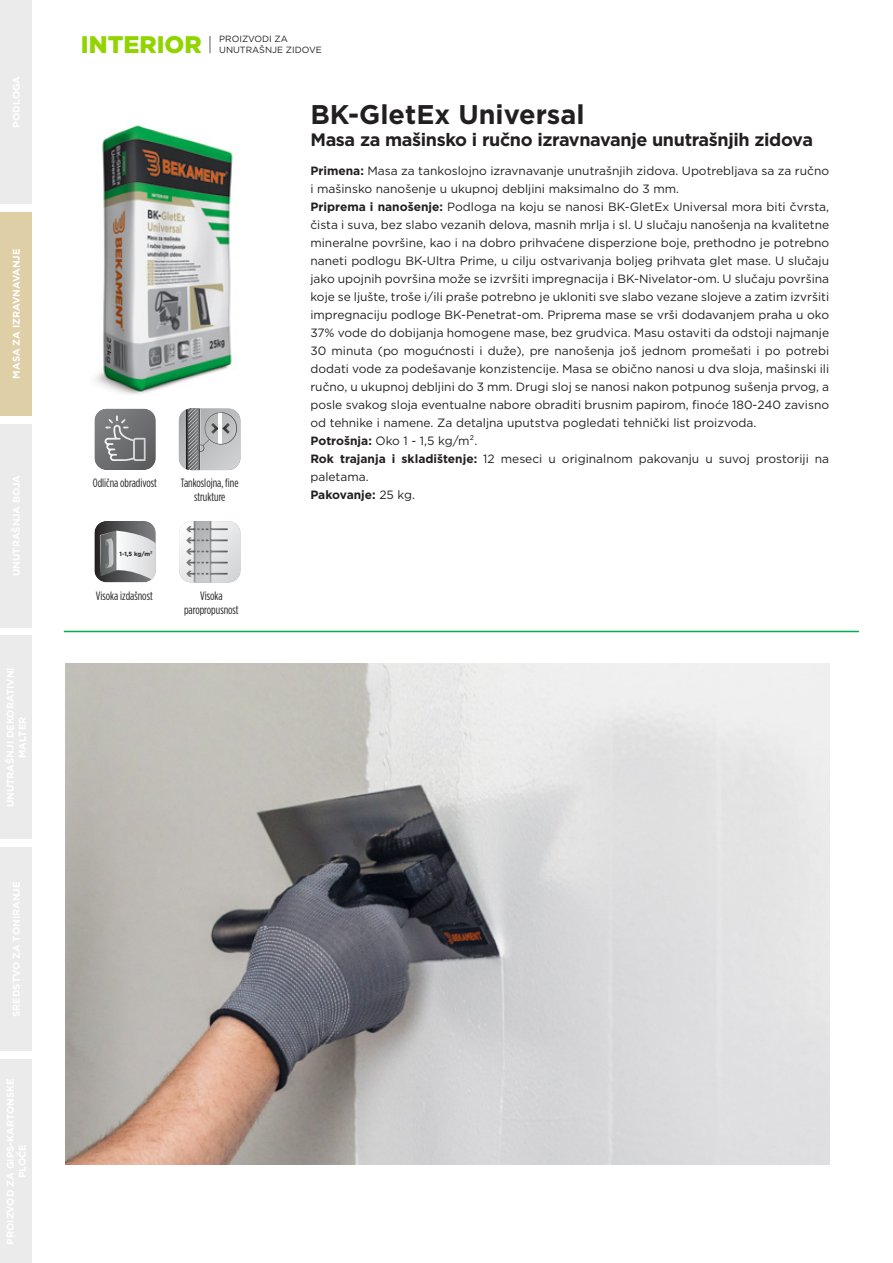
<style>
.page{position:relative;width:893px;height:1263px;background:#fff}
.page>*{position:absolute;margin:0;border:0;box-sizing:border-box;transform-origin:0 0}
.t1{font:700 27px "Gotham";color:#231f20}
.t2{font:900 24px "Gotham";color:#91d400}
.t3{font:700 18px "Gotham";letter-spacing:-.02em;color:#231f20}
.t4{font:12px/18px "Gotham";color:#231f20}
.t5{font:12px/14.4px "Gotham Cond";color:#231f20;text-align:center}
.t6{font:700 9.75px "Gotham";color:#fff}
.t7{font:9px/10.8px "Gotham";color:#231f20}
.t8{font:700 6px "Gotham";color:#231f20}
.s1{font-weight:700}
</style>
<div class="page">
<img style="left:96px;top:125px;width:137px;height:270px">
<svg style="left:179px;top:521px;width:62px;height:62px;background:#cecfd0"></svg>
<svg style="left:94px;top:521px;width:62px;height:62px"></svg>
<svg style="left:178px;top:408px;width:63px;height:63px;background:#afb0b2"></svg>
<svg style="left:94px;top:408px;width:62px;height:62px;background:#818284"></svg>
<div style="left:0;top:0;width:32px;height:203px;background:#ebebec"></div>
<div style="left:0;top:212px;width:32px;height:203px;background:#decfa6"></div>
<div style="left:0;top:424px;width:32px;height:203px;background:#ebebec"></div>
<div style="left:0;top:1059px;width:32px;height:204px;background:#ebebec"></div>
<div style="left:0;top:636px;width:32px;height:203px;background:#ebebec"></div>
<div style="left:0;top:848px;width:32px;height:203px;background:#ebebec"></div>
<hr style="left:64px;top:631px;width:795px;height:1px;background:#01ad4f">
<img style="left:65px;top:663px;width:764px;height:501px">
<svg style="left:209px;top:36px;width:2px;height:17px"></svg>
<p class="t6" style="left:10px;top:378px;width:131px;rotate:-90deg">MASA ZA IZRAVNAVANJE</p>
<h2 class="t2" style="left:81px;top:28px;width:122px">INTERIOR</h2>
<p class="t7" style="left:219px;top:34px;width:104px">PROIZVODI ZA<br>UNUTRAŠNJE ZIDOVE</p>
<p class="t5" style="left:93px;top:475px;width:66px">Odlična obradivost</p>
<p class="t5" style="left:181px;top:475px;width:59px">Tankoslojna, fine strukture</p>
<p class="t8" style="left:120px;top:550px;width:34px">1-1,5 kg/m2</p>
<p class="t5" style="left:96px;top:588px;width:58px">Visoka izdašnost</p>
<p class="t5" style="left:184px;top:588px;width:56px">Visoka paropropusnost</p>
<h1 class="t1" style="left:310px;top:97px;width:276px">BK-GletEx Universal</h1>
<h3 class="t3" style="left:310px;top:128px;width:504px">Masa za mašinsko i ručno izravnavanje unutrašnjih zidova</h3>
<p class="t4" style="left:310px;top:161px;width:520px"><span class="s1">Primena:</span> Masa za tankoslojno izravnavanje unutrašnjih zidova. Upotrebljava sa za ručno i mašinsko nanošenje u ukupnoj debljini maksimalno do 3 mm.<br><span class="s1">Priprema i nanošenje:</span> Podloga na koju se nanosi BK-GletEx Universal mora biti čvrsta, čista i suva, bez slabo vezanih delova, masnih mrlja i sl. U slučaju nanošenja na kvalitetne mineralne površine, kao i na dobro prihvaćene disperzione boje, prethodno je potrebno naneti podlogu BK-Ultra Prime, u cilju ostvarivanja boljeg prihvata glet mase. U slučaju jako upojnih površina može se izvršiti impregnacija i BK-Nivelator-om. U slučaju površina koje se ljušte, troše i/ili praše potrebno je ukloniti sve slabo vezane slojeve a zatim izvršiti impregnaciju podloge BK-Penetrat-om. Priprema mase se vrši dodavanjem praha u oko 37% vode do dobijanja homogene mase, bez grudvica. Masu ostaviti da odstoji najmanje 30 minuta (po mogućnosti i duže), pre nanošenja još jednom promešati i po potrebi dodati vode za podešavanje konzistencije. Masa se obično nanosi u dva sloja, mašinski ili ručno, u ukupnoj debljini do 3 mm. Drugi sloj se nanosi nakon potpunog sušenja prvog, a posle svakog sloja eventualne nabore obraditi brusnim papirom, finoće 180-240 zavisno od tehnike i namene. Za detaljna uputstva pogledati tehnički list proizvoda.<br><span class="s1">Potrošnja:</span> Oko 1 - 1,5 kg/m².<br><span class="s1">Rok trajanja i skladištenjе:</span> 12 meseci u originalnom pakovanju u suvoj prostoriji na paletama.<br><span class="s1">Pakovanje:</span> 25 kg.</p>
</div>
